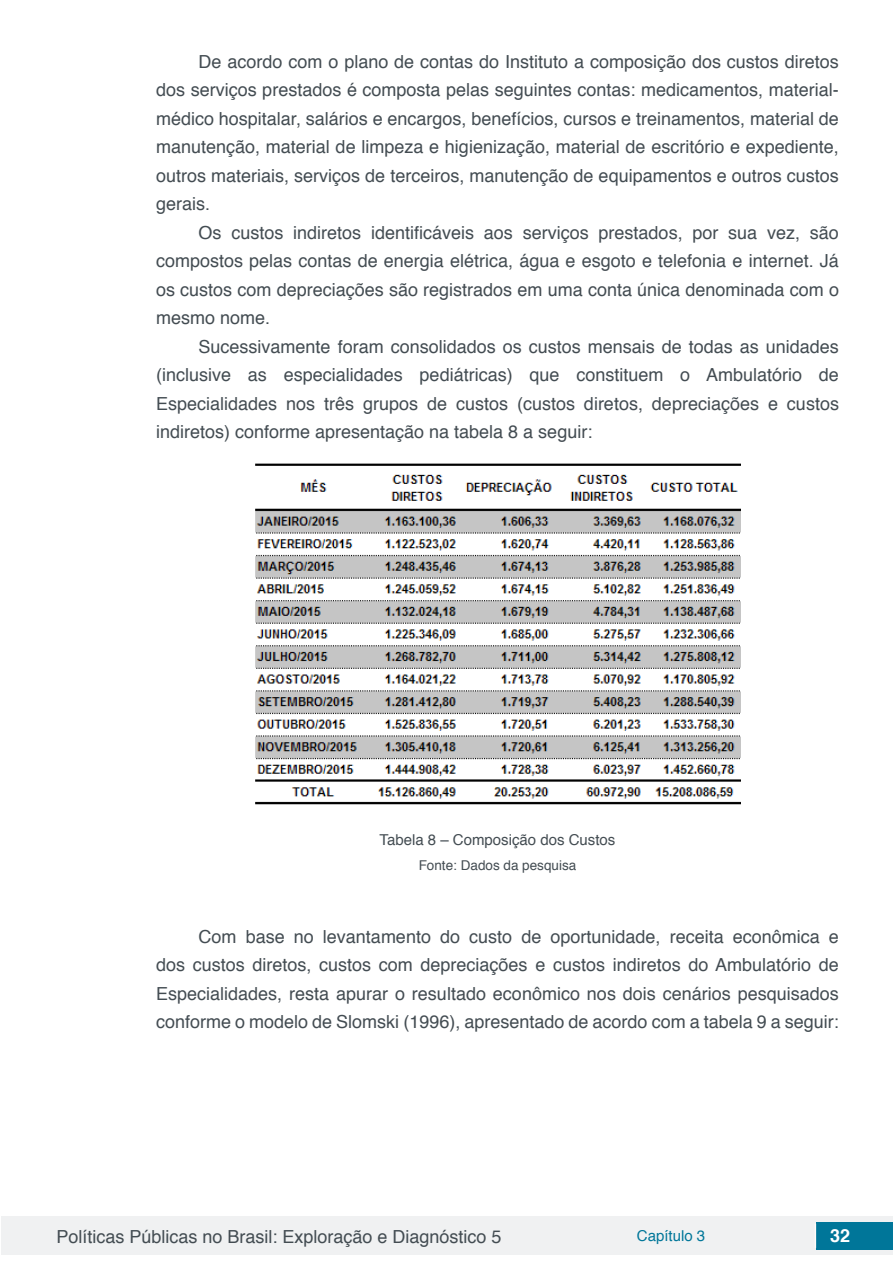
<style>
.page{position:relative;width:893px;height:1263px;background:#fff}
.page>*{position:absolute;margin:0;border:0;box-sizing:border-box;transform-origin:0 0}
.txt{font:18px/28.5px "Helvetica";color:#434c52;text-align:justify}
.t1{font:700 18px "Helvetica";color:#fff}
.ref_tabelas{font:15px "Helvetica";color:#434c52}
.t2{font:15px "Helvetica";color:#007699}
.tab_fonte{font:13.5px "Helvetica";color:#434c52}
</style>
<div class="page">
<div style="left:1px;top:1216px;width:891px;height:38px;background:#f0f1f2"></div>
<div style="left:816px;top:1222px;width:77px;height:27px;background:#007699"></div>
<svg style="left:815px;top:1224px;width:1px;height:24px"></svg>
<img style="left:255px;top:463px;width:485px;height:342px">
<p class="txt" style="left:156px;top:47px;width:684px;text-indent:43px">De acordo com o plano de contas do Instituto a composição dos custos diretos dos serviços prestados é composta pelas seguintes contas: medicamentos, material&shy;médico hospitalar, salários e encargos, benefícios, cursos e treinamentos, material de manutenção, material de limpeza e higienização, material de escritório e expediente, outros materiais, serviços de terceiros, manutenção de equipamentos e outros custos gerais.</p>
<p class="txt" style="left:156px;top:218px;width:684px;text-indent:43px">Os custos indiretos identificáveis aos serviços prestados, por sua vez, são compostos pelas contas de energia elétrica, água e esgoto e telefonia e internet. Já os custos com depreciações são registrados em uma conta única denominada com o mesmo nome.</p>
<p class="txt" style="left:156px;top:332px;width:684px;text-indent:43px">Sucessivamente foram consolidados os custos mensais de todas as unidades (inclusive as especialidades pediátricas) que constituem o Ambulatório de Especialidades nos três grupos de custos (custos diretos, depreciações e custos indiretos) conforme apresentação na tabela 8 a seguir:</p>
<p class="ref_tabelas" style="left:379px;top:828px;width:237px">Tabela 8 – Composição dos Custos</p>
<p class="tab_fonte" style="left:419px;top:855px;width:159px">Fonte: Dados da pesquisa</p>
<p class="txt" style="left:156px;top:923px;width:684px;text-indent:43px">Com base no levantamento do custo de oportunidade, receita econômica e dos custos diretos, custos com depreciações e custos indiretos do Ambulatório de Especialidades, resta apurar o resultado econômico nos dois cenários pesquisados conforme o modelo de Slomski (1996), apresentado de acordo com a tabela 9 a seguir:</p>
<p class="txt" style="left:56px;top:1223px;width:447px">Políticas Públicas no Brasil: Exploração e Diagnóstico 5</p>
<p class="t2" style="left:637px;top:1224px;width:70px">Capítulo 3</p>
<p class="t1" style="left:830px;top:1221px;width:22px">32</p>
</div>
